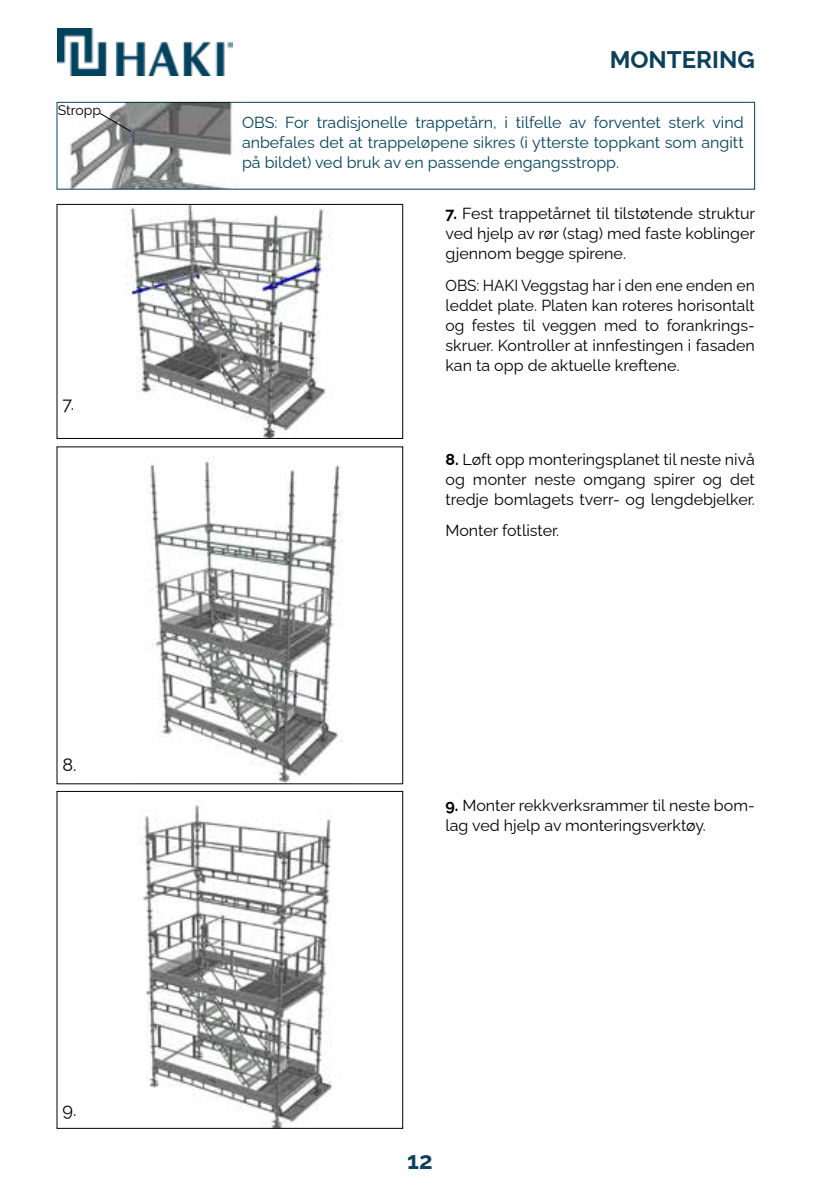
<style>
.page{position:relative;width:840px;height:1191px;background:#fff}
.page>*{position:absolute;margin:0;border:0;box-sizing:border-box;transform-origin:0 0}
.t1{font:700 24px "Raleway";color:#0d405a}
.t2{font:18px "Raleway";color:#000}
.t3{font:16px/20px "Raleway";color:#000;text-align:justify}
.t4{font:16px/20px "Raleway";color:#000;text-align:justify;scale:.96 1}
.t5{font:16px/20px "Raleway";color:#01435c;text-align:justify}
.t6{font:14px "Raleway";color:#000}
.s1{font-weight:700}
</style>
<div class="page">
<div style="left:57px;top:102px;width:697px;height:87px;border:1px solid #01435c"></div>
<img style="left:57px;top:28px;width:176px;height:48px">
<div style="left:57px;top:204px;width:346px;height:235px;border:1px solid #000"></div>
<img style="left:147px;top:461px;width:196px;height:322px">
<img style="left:138px;top:804px;width:208px;height:324px">
<img style="left:59px;top:102px;width:183px;height:87px">
<img style="left:125px;top:205px;width:209px;height:234px">
<p class="t6" style="left:58px;top:99px;width:45px">Stropp</p>
<p class="t2" style="left:62px;top:389px;width:13px">7.</p>
<p class="t2" style="left:62px;top:750px;width:16px">8.</p>
<p class="t2" style="left:62px;top:1095px;width:15px">9.</p>
<h1 class="t1" style="left:609px;top:40px;width:147px">MONTERING</h1>
<p class="t5" style="left:242px;top:111px;width:503px">OBS: For tradisjonelle trappetårn, i tilfelle av forventet sterk vind anbefales det at trappeløpene sikres (i ytterste toppkant som angitt på bildet) ved bruk av en passende engangsstropp.</p>
<p class="t3" style="left:445px;top:202px;width:311px"><span class="s1">7.</span> Fest trappetårnet til tilstøtende struktur ved hjelp av rør (stag) med faste koblinger gjennom begge spirene.</p>
<p class="t4" style="left:445px;top:273px;width:323px">OBS: HAKI Veggstag har i den ene enden en leddet plate. Platen kan roteres horisontalt og festes til veggen med to forankrings&shy;skruer. Kontroller at innfestingen i fasaden kan ta opp de aktuelle kreftene.</p>
<p class="t3" style="left:445px;top:447px;width:310px"><span class="s1">8.</span> Løft opp monteringsplanet til neste nivå og monter neste omgang spirer og det tredje bomlagets tverr- og lengdebjelker.</p>
<p class="t3" style="left:445px;top:518px;width:115px">Monter fotlister.</p>
<p class="t3" style="left:445px;top:793px;width:310px"><span class="s1">9.</span> Monter rekkverksrammer til neste bom&shy;lag ved hjelp av monteringsverktøy.</p>
<h1 class="t1" style="left:407px;top:1141px;width:27px">12</h1>
</div>
